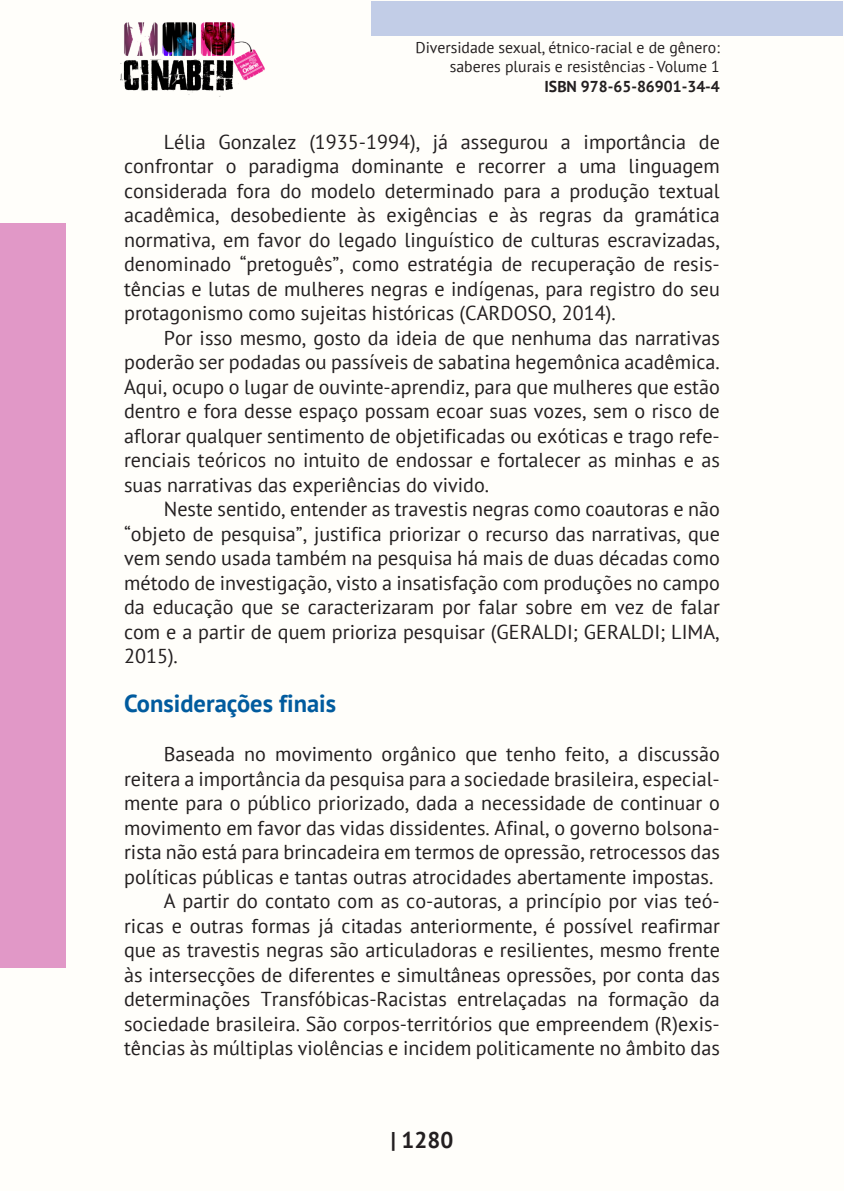
<style>
.page{position:relative;width:844px;height:1191px;background:#fff}
.page>*{position:absolute;margin:0;border:0;box-sizing:border-box;transform-origin:0 0}
._9_SUBTÍTULOS{font:700 24.5px "PT Sans";color:#015b9e}
.t1{font:700 22.75px "PT Sans";color:#231f20}
._8_CORPO{font:20.12px/24.5px "PT Sans";color:#231f20;text-align:justify}
.t2{font:15.75px/18.9px "PT Sans";color:#231f20;text-align:right}
.t3{font:700 15.75px "PT Sans";color:#231f20}
</style>
<div class="page">
<div style="left:0;top:0;width:843px;height:1191px;background:#fffefa"></div>
<div style="left:371px;top:1px;width:471px;height:35px;background:#c2cde7"></div>
<div style="left:0;top:223px;width:65px;height:744px;background:#e198c7"></div>
<img style="left:120px;top:22px;width:144px;height:75px">
<p class="t2" style="left:415px;top:38px;width:306px">Diversidade sexual, étnico-racial e de gênero: saberes plurais e resistências - Volume 1</p>
<p class="t3" style="left:544px;top:76px;width:177px">ISBN 978-65-86901-34-4</p>
<p class="_8_CORPO" style="left:124px;top:129px;width:597px;text-indent:40px">Lélia Gonzalez (1935-1994), já assegurou a importância de confrontar o paradigma dominante e recorrer a uma linguagem considerada fora do modelo determinado para a produção textual acadêmica, desobediente às exigências e às regras da gramática normativa, em favor do legado linguístico de culturas escravizadas, denominado “pretoguês”, como estratégia de recuperação de resis&shy;tências e lutas de mulheres negras e indígenas, para registro do seu protagonismo como sujeitas históricas (CARDOSO, 2014).</p>
<p class="_8_CORPO" style="left:124px;top:325px;width:597px;text-indent:40px">Por isso mesmo, gosto da ideia de que nenhuma das narrativas poderão ser podadas ou passíveis de sabatina hegemônica acadêmica.<br>Aqui, ocupo o lugar de ouvinte-aprendiz, para que mulheres que estão dentro e fora desse espaço possam ecoar suas vozes, sem o risco de aflorar qualquer sentimento de objetificadas ou exóticas e trago refe&shy;renciais teóricos no intuito de endossar e fortalecer as minhas e as suas narrativas das experiências do vivido.</p>
<p class="_8_CORPO" style="left:124px;top:496px;width:597px;text-indent:40px">Neste sentido, entender as travestis negras como coautoras e não “objeto de pesquisa”, justifica priorizar o recurso das narrativas, que vem sendo usada também na pesquisa há mais de duas décadas como método de investigação, visto a insatisfação com produções no campo da educação que se caracterizaram por falar sobre em vez de falar com e a partir de quem prioriza pesquisar (GERALDI; GERALDI; LIMA, 2015).</p>
<p class="_9_SUBTÍTULOS" style="left:124px;top:687px;width:213px">Considerações finais</p>
<p class="_8_CORPO" style="left:124px;top:741px;width:597px;text-indent:40px">Baseada no movimento orgânico que tenho feito, a discussão reitera a importância da pesquisa para a sociedade brasileira, especial&shy;mente para o público priorizado, dada a necessidade de continuar o movimento em favor das vidas dissidentes. Afinal, o governo bolsona&shy;rista não está para brincadeira em termos de opressão, retrocessos das políticas públicas e tantas outras atrocidades abertamente impostas.</p>
<p class="_8_CORPO" style="left:124px;top:888px;width:597px;text-indent:40px">A partir do contato com as co-autoras, a princípio por vias teó&shy;ricas e outras formas já citadas anteriormente, é possível reafirmar que as travestis negras são articuladoras e resilientes, mesmo frente às intersecções de diferentes e simultâneas opressões, por conta das determinações Transfóbicas-Racistas entrelaçadas na formação da sociedade brasileira. São corpos-territórios que empreendem (R)exis&shy;tências às múltiplas violências e incidem politicamente no âmbito das</p>
<p class="t1" style="left:390px;top:1125px;width:64px">| 1280</p>
</div>
